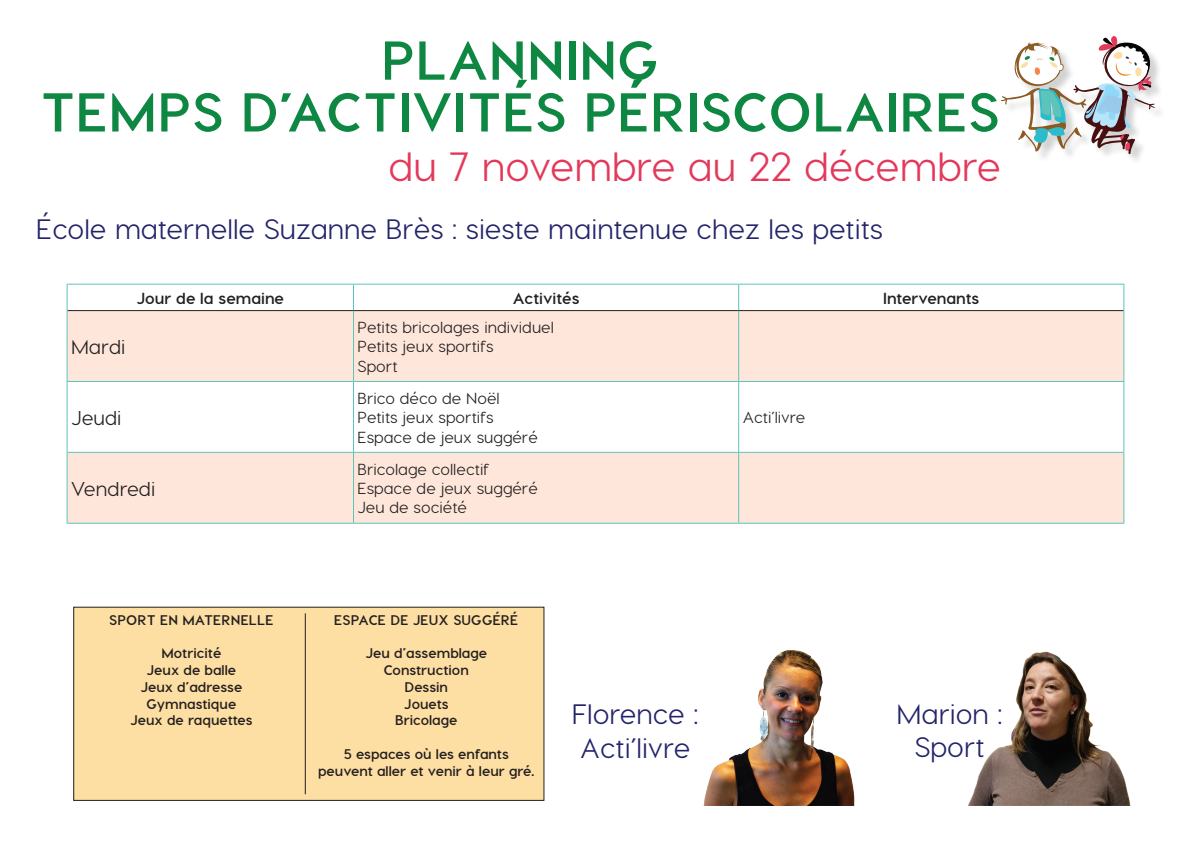
<style>
.page{position:relative;width:1191px;height:842px;background:#fff}
.page>*{position:absolute;margin:0;border:0;box-sizing:border-box;transform-origin:0 0}
.t1{font:700 54.6px/51.8px "Visby CF";letter-spacing:.01em;color:#0d8742;text-align:center}
.t2{font:500 40.8px "Visby CF";color:#e4385b}
.t3{font:500 28.1px/33.7px "Visby CF";color:#232469;text-align:center}
.t4{font:500 20px "Visby CF";color:#231f20}
.t5{font:500 16px/19.2px "Visby CF";color:#231f20}
.t6{font:700 16px "Visby CF";color:#231f20}
.t7{font:700 14px/16.8px "Visby CF";color:#231f20;text-align:center}
</style>
<div class="page">
<div style="left:1003px;top:38px;width:163px;height:128px;background:#231f20;opacity:.2"></div>
<svg style="left:1000px;top:36px;width:155px;height:119px"></svg>
<svg style="left:68px;top:311px;width:1055px;height:212px;fill:#fee7da"></svg>
<hr style="left:67px;top:284px;width:286px;height:1px;background:#5cc4ba">
<svg style="left:67px;top:285px;width:1px;height:26px"></svg>
<hr style="left:353px;top:284px;width:385px;height:1px;background:#5cc4ba">
<svg style="left:353px;top:285px;width:1px;height:25px"></svg>
<hr style="left:738px;top:284px;width:386px;height:1px;background:#5cc4ba">
<svg style="left:1123px;top:285px;width:1px;height:26px"></svg>
<hr style="left:67px;top:311px;width:1px;height:70px;background:#5cc4ba">
<hr style="left:353px;top:311px;width:1px;height:70px;background:#5cc4ba">
<hr style="left:1123px;top:311px;width:1px;height:70px;background:#5cc4ba">
<hr style="left:67px;top:381px;width:286px;height:1px;background:#5cc4ba">
<hr style="left:67px;top:382px;width:1px;height:70px;background:#5cc4ba">
<hr style="left:353px;top:381px;width:385px;height:1px;background:#5cc4ba">
<hr style="left:353px;top:382px;width:1px;height:70px;background:#5cc4ba">
<hr style="left:738px;top:381px;width:386px;height:1px;background:#5cc4ba">
<hr style="left:1123px;top:382px;width:1px;height:70px;background:#5cc4ba">
<hr style="left:67px;top:452px;width:1px;height:71px;background:#5cc4ba">
<hr style="left:353px;top:452px;width:1px;height:71px;background:#5cc4ba">
<hr style="left:1123px;top:452px;width:1px;height:71px;background:#5cc4ba">
<hr style="left:67px;top:523px;width:286px;height:1px;background:#5cc4ba">
<hr style="left:353px;top:523px;width:385px;height:1px;background:#5cc4ba">
<hr style="left:738px;top:523px;width:386px;height:1px;background:#5cc4ba">
<svg style="left:738px;top:285px;width:1px;height:25px"></svg>
<hr style="left:738px;top:311px;width:1px;height:70px;background:#5cc4ba">
<hr style="left:738px;top:382px;width:1px;height:70px;background:#5cc4ba">
<hr style="left:68px;top:452px;width:285px;height:1px;background:#5cc4ba">
<hr style="left:353px;top:452px;width:385px;height:1px;background:#5cc4ba">
<hr style="left:738px;top:452px;width:385px;height:1px;background:#5cc4ba">
<hr style="left:738px;top:452px;width:1px;height:71px;background:#5cc4ba">
<hr style="left:68px;top:310px;width:285px;height:1px;background:#231f20">
<hr style="left:353px;top:310px;width:385px;height:1px;background:#231f20">
<hr style="left:738px;top:310px;width:385px;height:1px;background:#231f20">
<div style="left:74px;top:607px;width:470px;height:193px;background:#fedfa3"></div>
<div style="left:73px;top:607px;width:471px;height:194px;border:1px solid #231f20"></div>
<img style="left:703px;top:650px;width:152px;height:156px">
<img style="left:967px;top:651px;width:164px;height:155px">
<hr style="left:305px;top:613px;width:1px;height:181px;background:#231f20">
<h1 class="t1" style="left:40px;top:34px;width:960px">Planning<br>Temps d’activités périscolaires</h1>
<h2 class="t2" style="left:389px;top:142px;width:614px">du 7 novembre au 22 décembre</h2>
<h3 class="t3" style="left:36px;top:212px;width:848px">école maternelle Suzanne Brès : sieste maintenue chez les petits</h3>
<h3 class="t4" style="left:71px;top:335px;width:56px">Mardi</h3>
<h3 class="t4" style="left:71px;top:406px;width:52px">Jeudi</h3>
<p class="t6" style="left:136px;top:288px;width:149px">Jour de la semaine</p>
<p class="t6" style="left:512px;top:288px;width:68px">Activités</p>
<p class="t6" style="left:883px;top:288px;width:98px">Intervenants</p>
<p class="t5" style="left:357px;top:318px;width:198px">Petits bricolages individuel<br>Petits jeux sportifs<br>Sport</p>
<p class="t5" style="left:357px;top:389px;width:182px">Brico déco de Noël<br>Petits jeux sportifs<br>Espace de jeux suggéré</p>
<p class="t5" style="left:742px;top:408px;width:64px">Acti’livre</p>
<h3 class="t4" style="left:71px;top:476px;width:86px">Vendredi</h3>
<p class="t7" style="left:109px;top:611px;width:166px">Sport en maternelle</p>
<p class="t7" style="left:130px;top:645px;width:124px">Motricité<br>Jeux de balle<br>Jeux d’adresse<br>Gymnastique<br>Jeux de raquettes</p>
<p class="t5" style="left:357px;top:459px;width:182px">Bricolage collectif<br>Espace de jeux suggéré<br>Jeu de société</p>
<p class="t7" style="left:334px;top:611px;width:186px">espace de jeux suggéré</p>
<p class="t7" style="left:365px;top:645px;width:123px">Jeu d’assemblage<br>Construction<br>Dessin<br>Jouets<br>Bricolage</p>
<p class="t7" style="left:318px;top:745px;width:218px">5 espaces où les enfants peuvent aller et venir à leur gré.</p>
<h3 class="t3" style="left:572px;top:697px;width:128px;text-align:left">Florence :<br>Acti’livre</h3>
<h3 class="t3" style="left:896px;top:696px;width:108px">Marion :<br>Sport</h3>
</div>
